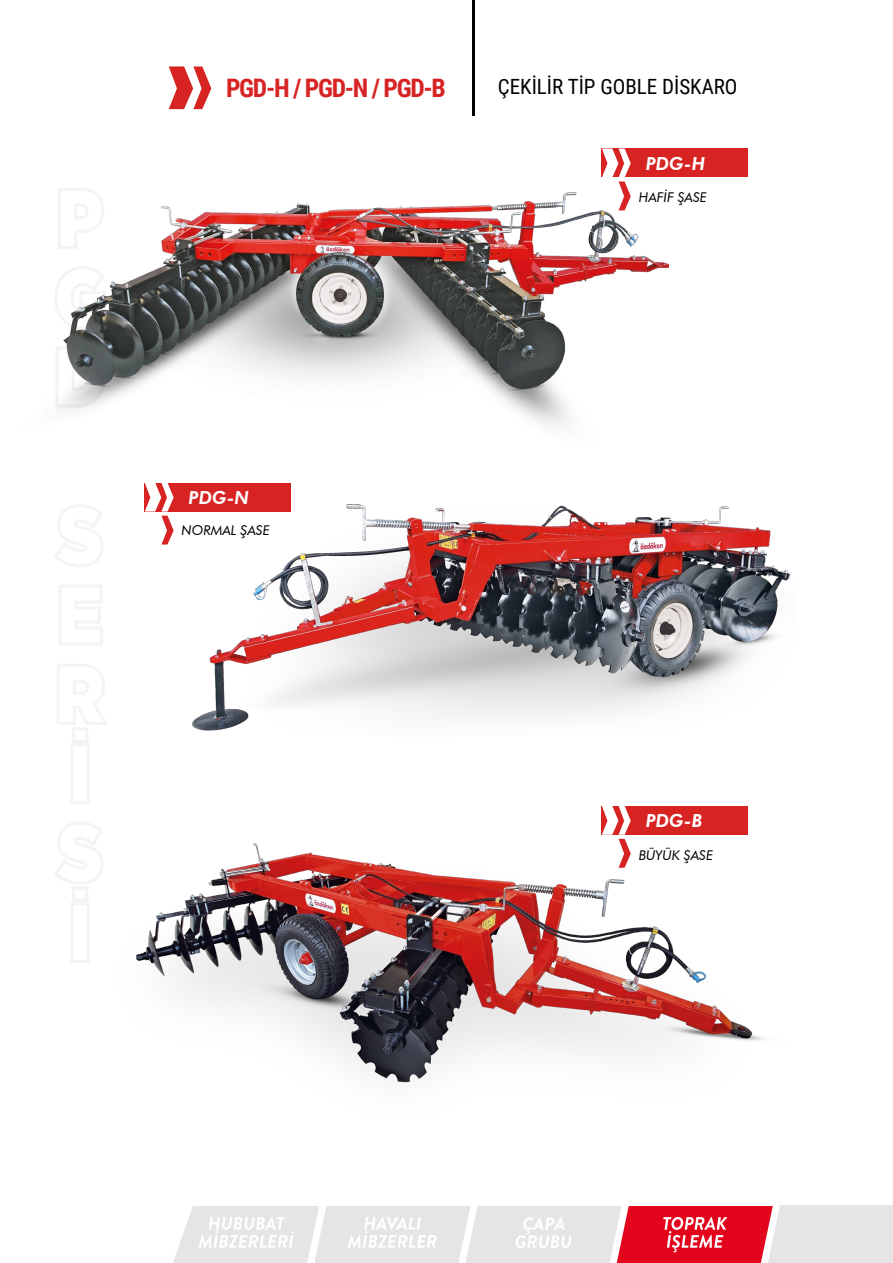
<style>
.page{position:relative;width:893px;height:1263px;background:#fff}
.page>*{position:absolute;margin:0;border:0;box-sizing:border-box;transform-origin:0 0}
.t1{font:700 25.5px "Roboto Condensed";letter-spacing:-.05em;color:#d72323}
.t2{font:21px "Roboto Condensed";color:#020203}
.t3{font:italic 800 18px "Futura BT";color:#fff}
.t4{font:italic 700 18px/18px "Brandon Grotesque";color:#fff;text-align:center}
.t5{font:italic 13.5px "Futura BT";color:#000}
</style>
<div class="page">
<svg style="left:169px;top:66px;width:42px;height:43px"></svg>
<hr style="left:472px;top:0;width:3px;height:116px;background:#000">
<svg style="left:173px;top:1205px;width:720px;height:58px;background:#e8bfc3"></svg>
<svg style="left:55px;top:188px;width:52px;height:775px"></svg>
<img style="left:55px;top:192px;width:613px;height:253px">
<img style="left:192px;top:505px;width:599px;height:226px">
<img style="left:135px;top:844px;width:629px;height:239px">
<div style="left:602px;top:806px;width:146px;height:29px;background:#d72322"></div>
<div style="left:602px;top:149px;width:146px;height:28px;background:#d72322"></div>
<div style="left:145px;top:483px;width:146px;height:28px;background:#d72322"></div>
<svg style="left:602px;top:806px;width:29px;height:62px"></svg>
<svg style="left:602px;top:149px;width:29px;height:61px"></svg>
<svg style="left:145px;top:483px;width:29px;height:61px"></svg>
<h1 class="t1" style="left:226px;top:70px;width:221px">PGD-H / PGD-N / PGD-B</h1>
<h2 class="t2" style="left:498px;top:72px;width:241px">ÇEKİLİR TİP GOBLE DİSKARO</h2>
<h3 class="t3" style="left:646px;top:152px;width:61px">PDG-H</h3>
<h3 class="t3" style="left:189px;top:487px;width:62px">PDG-N</h3>
<p class="t5" style="left:182px;top:522px;width:90px">NORMAL ŞASE</p>
<p class="t5" style="left:639px;top:189px;width:69px">HAFİF ŞASE</p>
<h3 class="t3" style="left:646px;top:810px;width:58px">PDG-B</h3>
<p class="t5" style="left:639px;top:847px;width:76px">BÜYÜK ŞASE</p>
<h3 class="t4" style="left:515px;top:1215px;width:59px">ÇAPA<br>GRUBU</h3>
</div>
